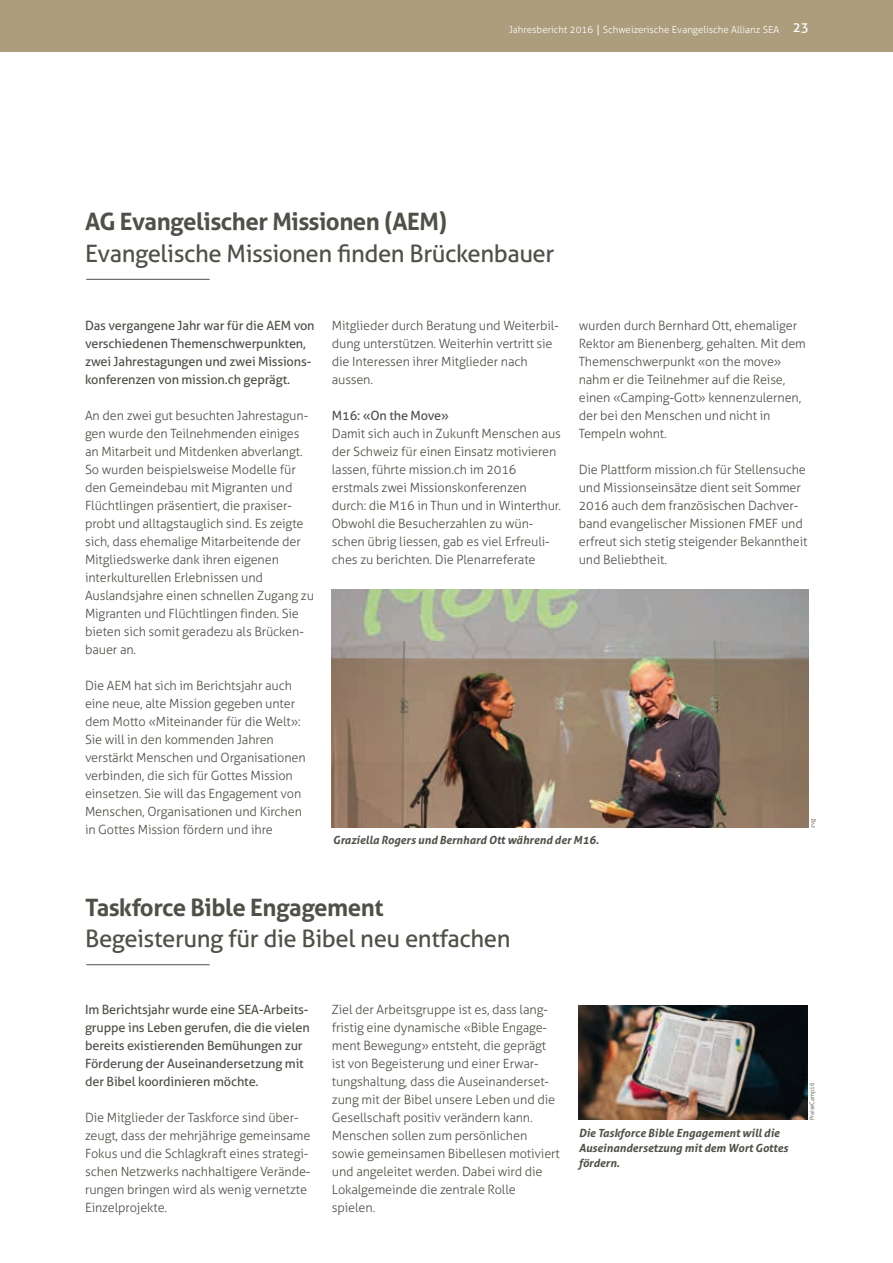
<style>
.page{position:relative;width:893px;height:1263px;background:#fff}
.page>*{position:absolute;margin:0;border:0;box-sizing:border-box;transform-origin:0 0}
.t1{font:24px "Aller";letter-spacing:-.02em;color:#504f48}
.t2{font:700 24px "Aller";letter-spacing:-.02em;color:#504f48}
.t3{font:300 12.75px/18px "Aller";letter-spacing:-.01em;color:#504f48}
.t4{font:12.75px/18px "Aller";letter-spacing:-.01em;color:#504f48}
.t5{font:italic 700 11.25px/15px "Aller";color:#504f48}
.t6{font:300 9.75px "Aller";color:#fff}
.t7{font:300 6px "Aller";letter-spacing:-.02em;color:#504f48}
.s1{font-family:"Kristen ITC";font-weight:400}
.s2{font-weight:400;font-size:13.5px}
</style>
<div class="page">
<div style="left:0;top:0;width:893px;height:52px;background:#ac9d7c"></div>
<hr style="left:86px;top:279px;width:124px;height:1px;background:#504f48">
<img style="left:332px;top:589px;width:476px;height:238px">
<hr style="left:86px;top:964px;width:124px;height:1px;background:#504f48">
<img style="left:578px;top:1005px;width:230px;height:115px">
<p class="t6" style="left:509px;top:23px;width:301px">Jahresbericht 2016 <span class="s1">|</span> Schweizerische Evangelische Allianz SEA <span class="s2">23</span></p>
<h1 class="t2" style="left:85px;top:207px;width:363px">AG Evangelischer Missionen (AEM)</h1>
<h1 class="t1" style="left:85px;top:238px;width:471px">Evangelische Missionen finden Brückenbauer</h1>
<p class="t4" style="left:85px;top:316px;width:231px">Das vergangene Jahr war für die AEM von verschiedenen Themenschwerpunkten, zwei Jahrestagungen und zwei Missions&shy;konferenzen von mission.ch geprägt.</p>
<p class="t3" style="left:85px;top:406px;width:231px">An den zwei gut besuchten Jahrestagun&shy;gen wurde den Teilnehmenden einiges an Mitarbeit und Mitdenken abverlangt.<br>So wurden beispielsweise Modelle für den Gemeindebau mit Migranten und Flüchtlingen präsentiert, die praxiser&shy;probt und alltagstauglich sind. Es zeigte sich, dass ehemalige Mitarbeitende der Mitgliedswerke dank ihren eigenen interkulturellen Erlebnissen und Auslandsjahre einen schnellen Zugang zu Migranten und Flüchtlingen finden. Sie bieten sich somit geradezu als Brücken&shy;bauer an.</p>
<p class="t3" style="left:85px;top:676px;width:222px">Die AEM hat sich im Berichtsjahr auch eine neue, alte Mission gegeben unter dem Motto «Miteinander für die Welt»:<br>Sie will in den kommenden Jahren verstärkt Menschen und Organisationen verbinden, die sich für Gottes Mission einsetzen. Sie will das Engagement von Menschen, Organisationen und Kirchen in Gottes Mission fördern und ihre</p>
<p class="t3" style="left:332px;top:316px;width:229px">Mitglieder durch Beratung und Weiterbil&shy;dung unterstützen. Weiterhin vertritt sie die Interessen ihrer Mitglieder nach aussen.</p>
<p class="t4" style="left:332px;top:406px;width:119px">M16: «On the Move»</p>
<p class="t3" style="left:332px;top:424px;width:231px">Damit sich auch in Zukunft Menschen aus der Schweiz für einen Einsatz motivieren lassen, führte mission.ch im 2016 erstmals zwei Missionskonferenzen durch: die M16 in Thun und in Winterthur.<br>Obwohl die Besucherzahlen zu wün&shy;schen übrig liessen, gab es viel Erfreuli&shy;ches zu berichten. Die Plenarreferate</p>
<p class="t3" style="left:579px;top:316px;width:229px">wurden durch Bernhard Ott, ehemaliger Rektor am Bienenberg, gehalten. Mit dem Themenschwerpunkt «on the move» nahm er die Teilnehmer auf die Reise, einen «Camping-Gott» kennenzulernen, der bei den Menschen und nicht in Tempeln wohnt.</p>
<p class="t3" style="left:579px;top:460px;width:230px">Die Plattform mission.ch für Stellensuche und Missionseinsätze dient seit Sommer 2016 auch dem französischen Dachver&shy;band evangelischer Missionen FMEF und erfreut sich stetig steigender Bekanntheit und Beliebtheit.</p>
<p class="t7" style="left:809px;top:827px;width:10px;rotate:-90deg">zvg</p>
<p class="t5" style="left:333px;top:832px;width:268px">Graziella Rogers und Bernhard Ott während der M16.</p>
<h1 class="t2" style="left:85px;top:892px;width:300px">Taskforce Bible Engagement</h1>
<h1 class="t1" style="left:85px;top:924px;width:427px">Begeisterung für die Bibel neu entfachen</h1>
<p class="t4" style="left:85px;top:1000px;width:226px">Im Berichtsjahr wurde eine SEA-Arbeits&shy;gruppe ins Leben gerufen, die die vielen bereits existierenden Bemühungen zur Förderung der Auseinandersetzung mit der Bibel koordinieren möchte.</p>
<p class="t3" style="left:85px;top:1108px;width:227px">Die Mitglieder der Taskforce sind über&shy;zeugt, dass der mehrjährige gemeinsame Fokus und die Schlagkraft eines strategi&shy;schen Netzwerks nachhaltigere Verände&shy;rungen bringen wird als wenig vernetzte Einzelprojekte.</p>
<p class="t3" style="left:332px;top:1000px;width:229px">Ziel der Arbeitsgruppe ist es, dass lang&shy;fristig eine dynamische «Bible Engage&shy;ment Bewegung» entsteht, die geprägt ist von Begeisterung und einer Erwar&shy;tungshaltung, dass die Auseinanderset&shy;zung mit der Bibel unsere Leben und die Gesellschaft positiv verändern kann.<br>Menschen sollen zum persönlichen sowie gemeinsamen Bibellesen motiviert und angeleitet werden. Dabei wird die Lokalgemeinde die zentrale Rolle spielen.</p>
<p class="t5" style="left:579px;top:1125px;width:211px">Die Taskforce Bible Engagement will die<br>Auseinandersetzung mit dem Wort Gottes fördern.</p>
<p class="t7" style="left:808px;top:1120px;width:39px;rotate:-90deg">PraiseCamp16</p>
</div>
